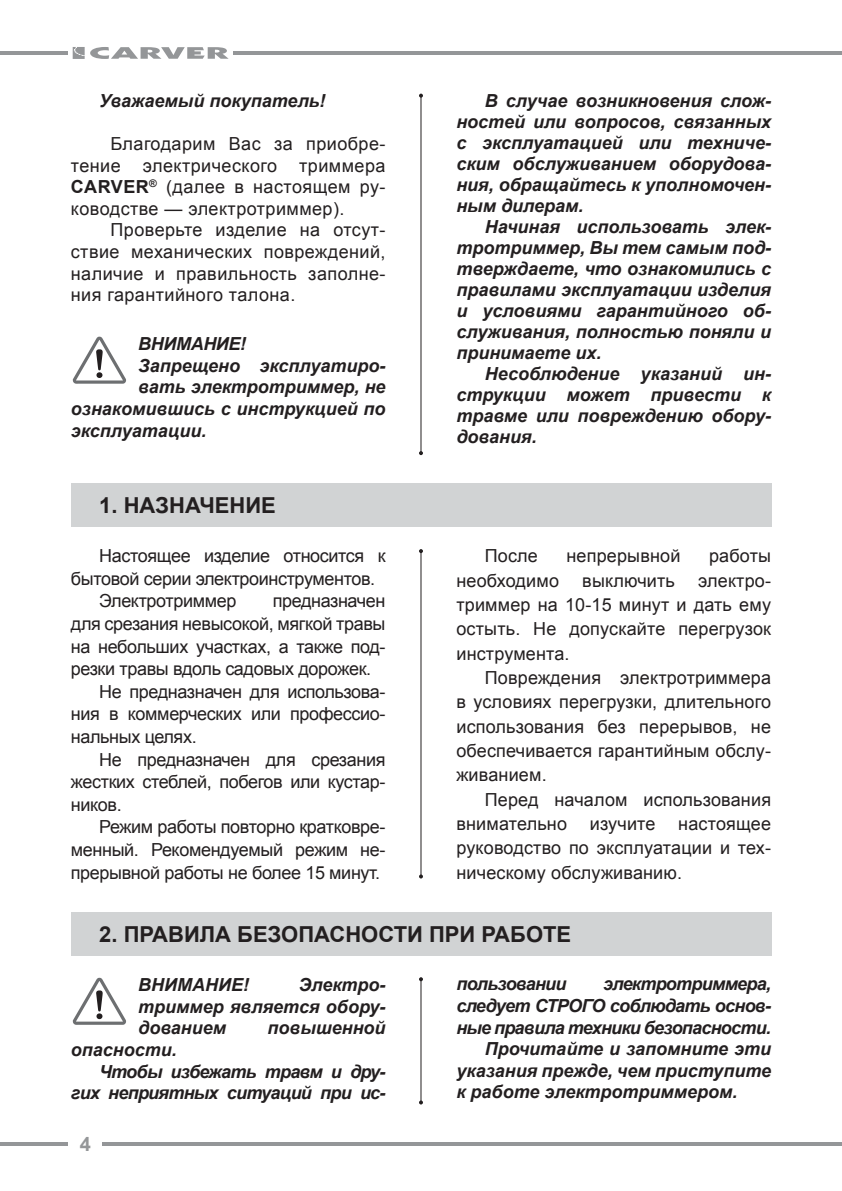
<style>
.page{position:relative;width:842px;height:1191px;background:#fff}
.page>*{position:absolute;margin:0;border:0;box-sizing:border-box;transform-origin:0 0}
.t1{font:700 22px "Arial";color:#231f20}
.t2{font:700 20px "Arial";color:#949698}
.t3{font:18px/24.4px "Arial";letter-spacing:-.02em;color:#231f20;text-align:justify}
.t4{font:italic 700 18px/21px "Arial";color:#231f20;text-align:justify}
.t5{font:italic 700 18px "Arial";letter-spacing:-.04em;color:#231f20}
.t6{font:18px/24.4px "Arial";letter-spacing:.01em;color:#231f20}
.t7{font:italic 700 18px "Arial";letter-spacing:-.02em;color:#231f20}
.s1{font-weight:700}
</style>
<div class="page">
<hr style="left:234px;top:51px;width:608px;height:4px;background:#949698">
<hr style="left:102px;top:1142px;width:740px;height:3px;background:#949698">
<hr style="left:0;top:51px;width:68px;height:4px;background:#949698">
<svg style="left:0;top:1142px;width:68px;height:3px"></svg>
<svg style="left:73px;top:47px;width:156px;height:12px"></svg>
<svg style="left:73px;top:337px;width:53px;height:47px"></svg>
<svg style="left:73px;top:977px;width:53px;height:47px"></svg>
<div style="left:71px;top:483px;width:700px;height:43px;background:#d1d3d4"></div>
<div style="left:71px;top:912px;width:700px;height:43px;background:#d1d3d4"></div>
<hr style="left:420px;top:551px;width:1px;height:325px;background:#231f20">
<svg style="left:419px;top:549px;width:4px;height:4px"></svg>
<svg style="left:419px;top:874px;width:4px;height:4px"></svg>
<hr style="left:420px;top:979px;width:1px;height:123px;background:#231f20">
<svg style="left:419px;top:977px;width:4px;height:4px"></svg>
<svg style="left:419px;top:1100px;width:4px;height:4px"></svg>
<hr style="left:420px;top:96px;width:1px;height:357px;background:#231f20">
<svg style="left:419px;top:94px;width:4px;height:4px"></svg>
<svg style="left:419px;top:451px;width:4px;height:4px"></svg>
<p class="t4" style="left:99px;top:90px;width:228px">Уважаемый покупатель!</p>
<p class="t3" style="left:71px;top:133px;width:316px;line-height:21.6px;text-indent:40px">Благодарим Вас за приобре&shy;тение электрического триммера <span class="s1">CARVER</span><sup>®</sup> (далее в настоящем ру&shy;ководстве — электротриммер).</p>
<p class="t3" style="left:71px;top:219px;width:316px;line-height:21.6px;text-indent:40px">Проверьте изделие на отсут&shy;ствие механических повреждений, наличие и правильность заполне&shy;ния гарантийного талона.</p>
<p class="t7" style="left:138px;top:332px;width:109px">ВНИМАНИЕ!</p>
<p class="t4" style="left:138px;top:355px;width:249px">Запрещено эксплуатиро-</p>
<p class="t4" style="left:138px;top:377px;width:249px">вать электротриммер, не</p>
<p class="t4" style="left:71px;top:398px;width:316px">ознакомившись с инструкцией по</p>
<p class="t4" style="left:71px;top:420px;width:137px">эксплуатации.</p>
<p class="t1" style="left:99px;top:490px;width:178px">1. НАЗНАЧЕНИЕ</p>
<p class="t3" style="left:99px;top:544px;width:288px">Настоящее изделие относится к</p>
<p class="t3" style="left:71px;top:566px;width:306px">бытовой серии электроинструментов.</p>
<p class="t3" style="left:99px;top:589px;width:139px">Электротриммер</p>
<p class="t3" style="left:273px;top:589px;width:114px">предназначен</p>
<p class="t3" style="left:71px;top:611px;width:316px">для срезания невысокой, мягкой травы</p>
<p class="t3" style="left:71px;top:634px;width:316px">на небольших участках, а также под-</p>
<p class="t3" style="left:71px;top:657px;width:302px">резки травы вдоль садовых дорожек.</p>
<p class="t3" style="left:99px;top:679px;width:288px">Не предназначен для использова-</p>
<p class="t3" style="left:71px;top:702px;width:316px">ния в коммерческих или профессио-</p>
<p class="t3" style="left:71px;top:724px;width:127px">нальных целях.</p>
<p class="t3" style="left:99px;top:747px;width:288px">Не предназначен для срезания</p>
<p class="t3" style="left:71px;top:770px;width:316px">жестких стеблей, побегов или кустар-</p>
<p class="t3" style="left:71px;top:792px;width:52px">ников.</p>
<p class="t3" style="left:99px;top:815px;width:288px">Режим работы повторно кратковре-</p>
<p class="t3" style="left:71px;top:837px;width:316px">менный. Рекомендуемый режим не-</p>
<p class="t3" style="left:71px;top:860px;width:311px">прерывной работы не более 15 минут.</p>
<p class="t4" style="left:456px;top:90px;width:316px;text-indent:28px">В случае возникновения слож&shy;ностей или вопросов, связанных с эксплуатацией или техниче&shy;ским обслуживанием оборудова&shy;ния, обращайтесь к уполномочен&shy;ным дилерам.</p>
<p class="t4" style="left:456px;top:216px;width:316px;text-indent:28px">Начиная использовать элек&shy;тротриммер, Вы тем самым под&shy;тверждаете, что ознакомились с правилами эксплуатации изделия и условиями гарантийного об&shy;служивания, полностью поняли и принимаете их.</p>
<p class="t4" style="left:456px;top:363px;width:316px;text-indent:28px">Несоблюдение указаний ин&shy;струкции может привести к травме или повреждению обору&shy;дования.</p>
<p class="t3" style="left:485px;top:544px;width:55px">После</p>
<p class="t6" style="left:566px;top:544px;width:116px">непрерывной</p>
<p class="t3" style="left:709px;top:544px;width:64px">работы</p>
<p class="t6" style="left:456px;top:568px;width:104px">необходимо</p>
<p class="t6" style="left:582px;top:568px;width:94px">выключить</p>
<p class="t3" style="left:456px;top:568px;width:316px;text-indent:242px">электро&shy;триммер на 10-15 минут и дать ему остыть. Не допускайте перегрузок инструмента.</p>
<p class="t3" style="left:456px;top:665px;width:316px;text-indent:28px">Повреждения электротриммера в условиях перегрузки, длительного использования без перерывов, не обеспечивается гарантийным обслу&shy;живанием.</p>
<p class="t6" style="left:456px;top:787px;width:316px;text-indent:28px">Перед началом использования внимательно</p>
<p class="t3" style="left:456px;top:811px;width:316px;text-indent:222px">настоящее руководство по эксплуатации и тех&shy;ническому обслуживанию.</p>
<p class="t6" style="left:590px;top:811px;width:67px">изучите</p>
<p class="t1" style="left:99px;top:919px;width:473px">2. ПРАВИЛА БЕЗОПАСНОСТИ ПРИ РАБОТЕ</p>
<p class="t4" style="left:138px;top:974px;width:249px;line-height:21.6px;text-indent:160px">Электро&shy;триммер является обору&shy;дованием</p>
<p class="t4" style="left:138px;top:975px;width:112px">ВНИМАНИЕ!</p>
<p class="t4" style="left:268px;top:1018px;width:119px">повышенной</p>
<p class="t4" style="left:71px;top:1039px;width:107px">опасности.</p>
<p class="t5" style="left:99px;top:1059px;width:288px">Чтобы избежать травм и дру-</p>
<p class="t5" style="left:71px;top:1081px;width:316px">гих неприятных ситуаций при ис-</p>
<p class="t2" style="left:80px;top:1130px;width:13px">4</p>
<p class="t5" style="left:456px;top:972px;width:112px">пользовании</p>
<p class="t5" style="left:603px;top:972px;width:169px">электротриммера,</p>
<p class="t5" style="left:456px;top:993px;width:316px">следует СТРОГО соблюдать основ-</p>
<p class="t5" style="left:456px;top:1015px;width:316px">ные правила техники безопасности.</p>
<p class="t4" style="left:485px;top:1039px;width:288px">Прочитайте и запомните эти</p>
<p class="t4" style="left:456px;top:1060px;width:316px">указания прежде, чем приступите</p>
<p class="t4" style="left:456px;top:1082px;width:283px">к работе электротриммером.</p>
</div>
